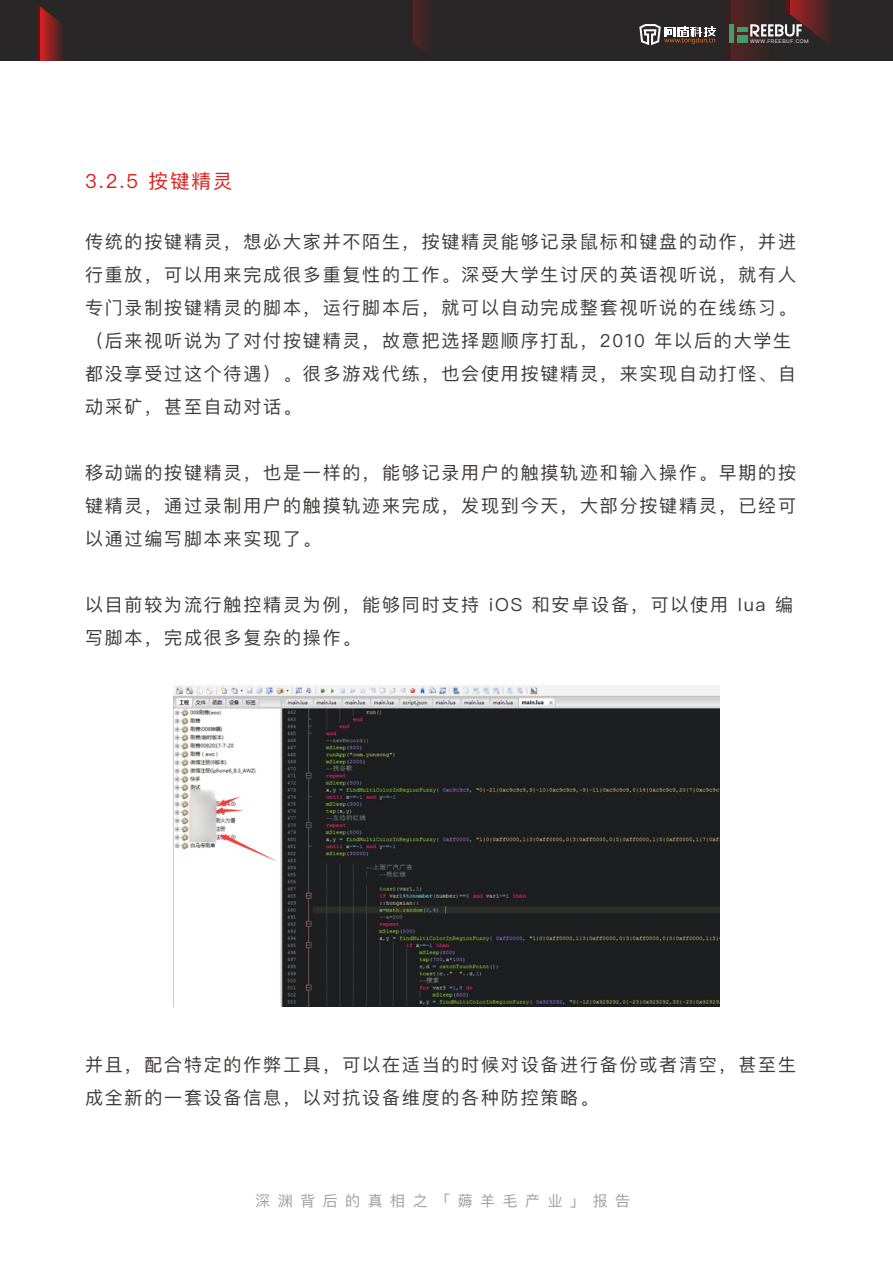
<style>
.page{position:relative;width:893px;height:1263px;background:#fff}
.page>*{position:absolute;margin:0;border:0;box-sizing:border-box;transform-origin:0 0}
.t1{font:19.5px "Ping Fang SC";color:#db2121}
.t2{font:18px/33px "Ping Fang SC";letter-spacing:.1em;color:#3e3a39}
.t3{font:15px "Ping Fang SC";letter-spacing:.5em;color:#9fa0a0}
.t4{font:5.1px "Ping Fang SC";letter-spacing:.1em;color:#fff}
</style>
<div class="page">
<div style="left:0;top:0;width:893px;height:61px;background:#282626"></div>
<div style="left:730px;top:0;width:45px;height:61px;background:linear-gradient(to right,#572424,#282525)"></div>
<hr style="left:726px;top:0;width:4px;height:61px;background:#392020">
<svg style="left:40px;top:6px;width:23px;height:55px"></svg>
<hr style="left:38px;top:6px;width:2px;height:55px;background:#6b1111">
<svg style="left:413px;top:0;width:16px;height:55px"></svg>
<hr style="left:411px;top:0;width:2px;height:43px;background:#6b1111">
<svg style="left:639px;top:24px;width:76px;height:21px"></svg>
<svg style="left:750px;top:0;width:81px;height:49px"></svg>
<hr style="left:729px;top:24px;width:4px;height:19px;background:#3ea066">
<hr style="left:738px;top:28px;width:10px;height:4px;background:#3ea066">
<div style="left:738px;top:35px;width:10px;height:8px;background:#3ea066"></div>
<img style="left:173px;top:685px;width:547px;height:322px">
<p class="t1" style="left:85px;top:169px;width:149px">3.2.5 按键精灵</p>
<p class="t4" style="left:750px;top:38px;width:60px">WWW.FREEBUF.COM</p>
<p class="t2" style="left:85px;top:226px;width:712px">传统的按键精灵，想必大家并不陌生，按键精灵能够记录鼠标和键盘的动作，并进行重放，可以用来完成很多重复性的工作。深受大学生讨厌的英语视听说，就有人专门录制按键精灵的脚本，运行脚本后，就可以自动完成整套视听说的在线练习。（后来视听说为了对付按键精灵，故意把选择题顺序打乱，2010 年以后的大学生都没享受过这个待遇）。很多游戏代练，也会使用按键精灵，来实现自动打怪、自动采矿，甚至自动对话。</p>
<p class="t2" style="left:85px;top:457px;width:712px;text-align:justify">移动端的按键精灵，也是一样的，能够记录用户的触摸轨迹和输入操作。早期的按键精灵，通过录制用户的触摸轨迹来完成，发现到今天，大部分按键精灵，已经可以通过编写脚本来实现了。</p>
<p class="t2" style="left:85px;top:589px;width:710px">以目前较为流行触控精灵为例，能够同时支持 iOS 和安卓设备，可以使用 lua 编写脚本，完成很多复杂的操作。</p>
<p class="t2" style="left:85px;top:1049px;width:712px">并且，配合特定的作弊工具，可以在适当的时候对设备进行备份或者清空，甚至生成全新的一套设备信息，以对抗设备维度的各种防控策略。</p>
<p class="t3" style="left:255px;top:1192px;width:376px">深渊背后的真相之「薅羊毛产业」报告</p>
</div>
